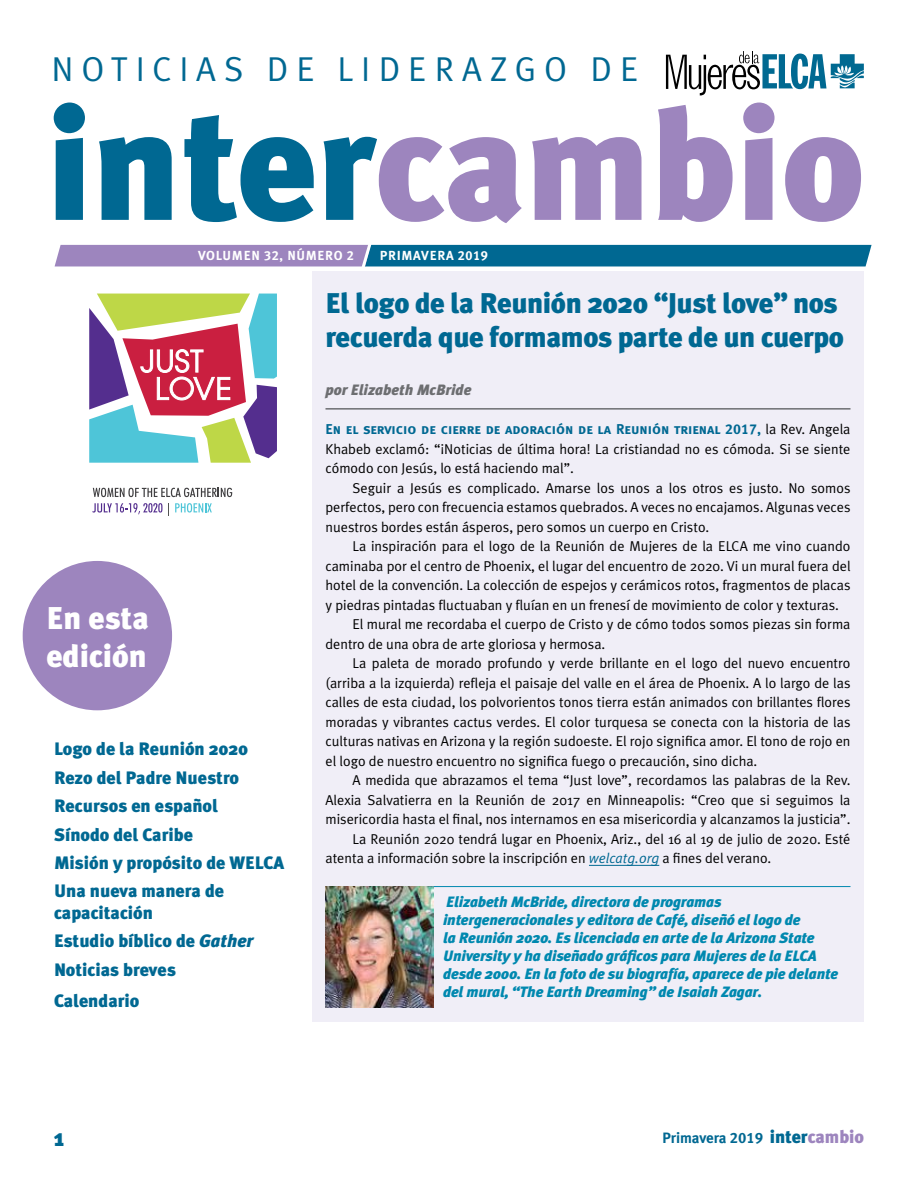
<style>
.page{position:relative;width:918px;height:1188px;background:#fff}
.page>*{position:absolute;margin:0;border:0;box-sizing:border-box;transform-origin:0 0}
.t1{font:900 156.45px "Meta Plus";letter-spacing:-.005em;color:#9d85be}
.t2{font:34.5px "Meta Plus Normal Caps";letter-spacing:.225em;color:#006892}
.t3{font:900 31.5px/37.8px "Meta Plus";color:#fff}
.t4{font:900 28.5px/34.2px "Meta Plus";letter-spacing:-.015em;color:#006892}
.t5{font:900 24px "Meta Plus";color:#006892}
.t6{font:900 18px/28.3px "Meta Plus";color:#006892}
.t7{font:italic 900 15px/18px "Meta Plus";letter-spacing:-.01em;color:#0088af}
.t8{font:15px "Meta Bold LF";letter-spacing:-.005em;color:#006892}
.t9{font:italic 900 15px "Meta Plus";color:#6d6e71}
.t10{font:14.25px/19.5px "Meta Plus Normal";color:#000}
.t11{font:14.25px "Meta Bold LF Caps";color:#006892}
.t12{font:13.2px "Meta Plus Bold Caps";letter-spacing:.05em;color:#fff}
.s1{color:#006892}
.s2{font-family:"Meta Plus Normal";color:#000}
.s3{font-style:italic;color:#006892}
.s4{font-style:italic}
.s5{font-family:"Meta Plus";font-weight:900;font-size:18px}
.s6{font-family:"Meta Plus";font-weight:900;font-size:18px;color:#9d85be}
</style>
<div class="page">
<svg style="left:55px;top:244px;width:817px;height:23px;background:#497ca9"></svg>
<div style="left:312px;top:271px;width:552px;height:751px;background:#f0eef7"></div>
<hr style="left:326px;top:408px;width:524px;height:2px;background:#6d6e71">
<hr style="left:589px;top:865px;width:70px;height:1px;background:#006892">
<hr style="left:326px;top:886px;width:524px;height:1px;background:#0088af">
<img style="left:326px;top:887px;width:108px;height:121px">
<svg style="left:89px;top:294px;width:188px;height:169px"></svg>
<svg style="left:93px;top:488px;width:139px;height:9px"></svg>
<svg style="left:93px;top:503px;width:69px;height:11px"></svg>
<svg style="left:168px;top:503px;width:1px;height:12px"></svg>
<svg style="left:175px;top:503px;width:37px;height:10px"></svg>
<div style="left:23px;top:561px;width:149px;height:149px;background:#9d85be;border-radius:50%"></div>
<svg style="left:666px;top:51px;width:198px;height:44px"></svg>
<h2 class="t2" style="left:52px;top:49px;width:588px">NOTICIAS DE LIDERAZGO DE</h2>
<h1 class="t1" style="left:46px;top:74px;width:820px"><span class="s1">inter</span>cambio</h1>
<p class="t12" style="left:198px;top:248px;width:157px">VOLUMEN 32, NÚMERO 2</p>
<p class="t12" style="left:380px;top:248px;width:110px">PRIMAVERA 2019</p>
<h3 class="t4" style="left:326px;top:286px;width:520px">El logo de la Reunión 2020 “Just love” nos recuerda que formamos parte de un cuerpo</h3>
<p class="t9" style="left:326px;top:381px;width:147px">por Elizabeth McBride</p>
<p class="t11" style="left:326px;top:421px;width:527px">En el servicio de cierre de adoración de la Reunión trienal 2017, <span class="s2">la Rev. Angela</span></p>
<p class="t10" style="left:326px;top:439px;width:527px">Khabeb exclamó: “¡Noticias de última hora! La cristiandad no es cómoda. Si se siente cómodo con Jesús, lo está haciendo mal”.</p>
<p class="t10" style="left:326px;top:478px;width:527px;text-align:justify;text-indent:27px">Seguir a Jesús es complicado. Amarse los unos a los otros es justo. No somos perfectos, pero con frecuencia estamos quebrados. A veces no encajamos. Algunas veces nuestros bordes están ásperos, pero somos un cuerpo en Cristo.</p>
<p class="t10" style="left:353px;top:536px;width:500px">La inspiración para el logo de la Reunión de Mujeres de la ELCA me vino cuando</p>
<p class="t10" style="left:326px;top:556px;width:527px">caminaba por el centro de Phoenix, el lugar del encuentro de 2020. Vi un mural fuera del</p>
<p class="t10" style="left:326px;top:575px;width:527px">hotel de la convención. La colección de espejos y cerámicos rotos, fragmentos de placas</p>
<p class="t10" style="left:326px;top:595px;width:515px">y piedras pintadas fluctuaban y fluían en un frenesí de movimiento de color y texturas.</p>
<p class="t10" style="left:353px;top:614px;width:500px">El mural me recordaba el cuerpo de Cristo y de cómo todos somos piezas sin forma</p>
<p class="t10" style="left:326px;top:634px;width:281px">dentro de una obra de arte gloriosa y hermosa.</p>
<p class="t10" style="left:353px;top:653px;width:500px">La paleta de morado profundo y verde brillante en el logo del nuevo encuentro</p>
<p class="t10" style="left:326px;top:673px;width:527px">(arriba a la izquierda) refleja el paisaje del valle en el área de Phoenix. A lo largo de las</p>
<p class="t10" style="left:326px;top:692px;width:527px">calles de esta ciudad, los polvorientos tonos tierra están animados con brillantes flores</p>
<p class="t10" style="left:326px;top:712px;width:527px">moradas y vibrantes cactus verdes. El color turquesa se conecta con la historia de las</p>
<p class="t10" style="left:326px;top:731px;width:527px">culturas nativas en Arizona y la región sudoeste. El rojo significa amor. El tono de rojo en</p>
<p class="t10" style="left:326px;top:751px;width:433px">el logo de nuestro encuentro no significa fuego o precaución, sino dicha.</p>
<p class="t10" style="left:353px;top:770px;width:500px">A medida que abrazamos el tema “Just love”, recordamos las palabras de la Rev.</p>
<p class="t10" style="left:326px;top:790px;width:527px">Alexia Salvatierra en la Reunión de 2017 en Minneapolis: “Creo que si seguimos la</p>
<p class="t10" style="left:326px;top:809px;width:527px">misericordia hasta el final, nos internamos en esa misericordia y alcanzamos la justicia”.</p>
<p class="t10" style="left:353px;top:829px;width:500px">La Reunión 2020 tendrá lugar en Phoenix, Ariz., del 16 al 19 de julio de 2020. Esté</p>
<p class="t10" style="left:326px;top:848px;width:447px">atenta a información sobre la inscripción en <span class="s3">welcatg.org</span> a fines del verano.</p>
<p class="t7" style="left:443px;top:893px;width:397px">Elizabeth McBride, directora de programas intergeneracionales y editora de Café, diseñó el logo de<br>la Reunión 2020. Es licenciada en arte de la Arizona State University y ha diseñado gráficos para Mujeres de la ELCA desde 2000. En la foto de su biografía, aparece de pie delante del mural, “The Earth Dreaming” de Isaiah Zagar.</p>
<h3 class="t3" style="left:46px;top:599px;width:104px">En esta edición</h3>
<p class="t6" style="left:54px;top:735px;width:232px">Logo de la Reunión 2020<br>Rezo del Padre Nuestro<br>Recursos en español<br>Sínodo del Caribe<br>Misión y propósito de WELCA<br>Una nueva manera de</p>
<p class="t6" style="left:54px;top:898px;width:201px">capacitación<br>Estudio bíblico de <span class="s4">Gather<br></span>Noticias breves</p>
<p class="t6" style="left:54px;top:987px;width:87px">Calendario</p>
<h3 class="t5" style="left:54px;top:1123px;width:11px">1</h3>
<p class="t8" style="left:662px;top:1129px;width:203px">Primavera 2019 <span class="s5">inter</span><span class="s6">cambio</span></p>
</div>
